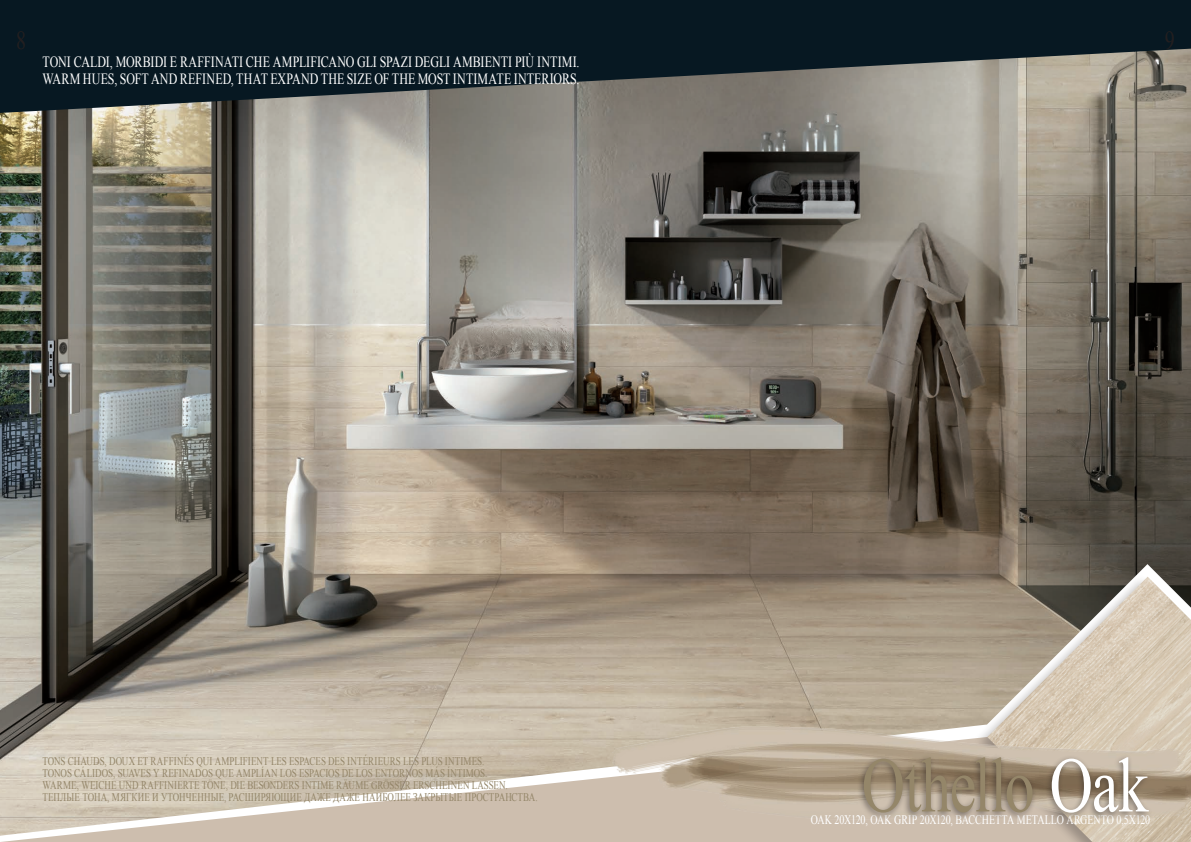
<style>
.page{position:relative;width:1191px;height:842px;background:#fff}
.page>*{position:absolute;margin:0;border:0;box-sizing:border-box;transform-origin:0 0}
.t1{font:78px "Times New Roman";letter-spacing:-.015em;color:#948669;scale:.77 1}
.t2{font:26px "Times New Roman";color:#231f20;scale:.77 1}
.t3{font:15.6px/17px "Times New Roman";letter-spacing:.01em;color:#fff;scale:.77 1}
.t4{font:13px "Times New Roman";letter-spacing:-.01em;color:#fff;scale:.77 1}
.t5{font:11.7px/11.9px "Times New Roman";letter-spacing:.005em;color:#948669;scale:.77 1}
.s1{color:#fff}
</style>
<div class="page">
<img style="left:0;top:113px;width:1191px;height:588px">
<svg style="left:0;top:0;width:1191px;height:113px;background:#303b3f"></svg>
<svg style="left:0;top:701px;width:972px;height:14px;background:#bdb2a2"></svg>
<svg style="left:0;top:715px;width:595px;height:127px;background:#d0c5b6"></svg>
<svg style="left:987px;top:564px;width:204px;height:10px;background:#6c6459"></svg>
<div style="left:972px;top:574px;width:219px;height:268px;background:#231f20;opacity:.3"></div>
<img style="left:987px;top:577px;width:204px;height:134px">
<img style="left:595px;top:711px;width:596px;height:131px">
<div style="left:856px;top:754px;width:297px;height:67px;background:#231f20;opacity:.5"></div>
<h2 class="t2" style="left:16px;top:23px;width:14px">8</h2>
<h2 class="t2" style="left:1164px;top:23px;width:14px">9</h2>
<h3 class="t3" style="left:43px;top:53px;width:699px">TONI CALDI, MORBIDI E RAFFINATI CHE AMPLIFICANO GLI SPAZI DEGLI AMBIENTI PIÙ INTIMI.<br>WARM HUES, SOFT AND REFINED, THAT EXPAND THE SIZE OF THE MOST INTIMATE INTERIORS.</h3>
<p class="t5" style="left:43px;top:755px;width:644px">TONS CHAUDS, DOUX ET RAFFINÉS QUI AMPLIFIENT LES ESPACES DES INTÉRIEURS LES PLUS INTIMES.<br>TONOS CÁLIDOS, SUAVES Y REFINADOS QUE AMPLÍAN LOS ESPACIOS DE LOS ENTORNOS MÁS ÍNTIMOS.<br>WARME, WEICHE UND RAFFINIERTE TÖNE, DIE BESONDERS INTIME RÄUME GRÖSSER ERSCHEINEN LASSEN.<br>ТЕПЛЫЕ ТОНА, МЯГКИЕ И УТОНЧЕННЫЕ, РАСШИРЯЮЩИЕ ДАЖЕ ДАЖЕ НАИБОЛЕЕ ЗАКРЫТЫЕ ПРОСТРАНСТВА.</p>
<h1 class="t1" style="left:861px;top:733px;width:374px">Othello <span class="s1">Oak</span></h1>
<p class="t4" style="left:811px;top:811px;width:442px">OAK 20X120, OAK GRIP 20X120, BACCHETTA METALLO ARGENTO 0,5X120</p>
</div>
